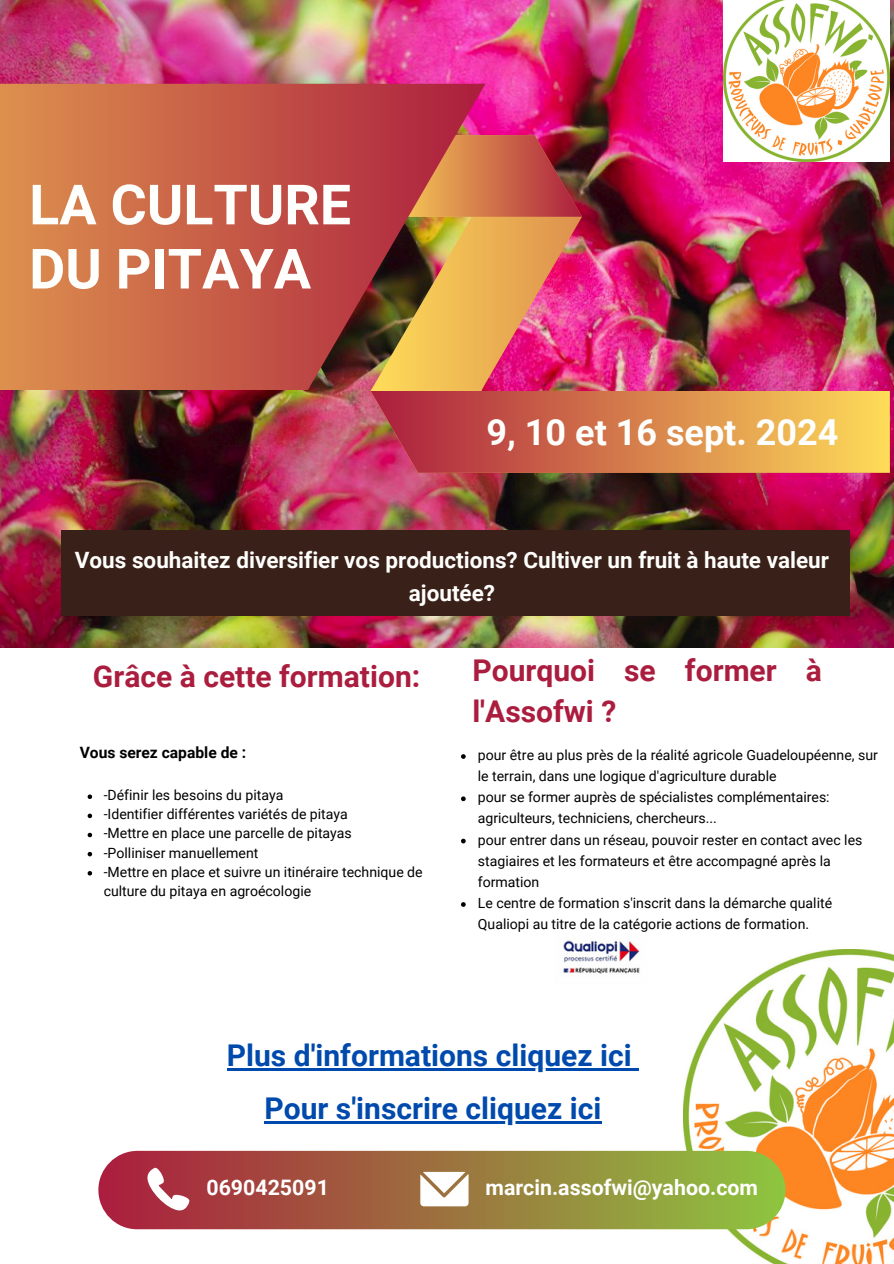
<style>
.page{position:relative;width:894px;height:1264px;background:#fff}
.page>*{position:absolute;margin:0;border:0;box-sizing:border-box;transform-origin:0 0}
.t1{font:700 55.5px/64.2px "Roboto";color:#fefefc}
.t2{font:700 36px "Roboto";color:#fefefc}
.t3{font:700 30px "Roboto";color:#004aad}
.t4{font:700 30px/41.7px "Roboto";color:#ab1d3e}
.t5{font:700 22.5px/32.7px "Roboto";color:#fefefc;text-align:center}
.t6{font:700 21.3px "Roboto";color:#fff}
.t7{font:700 15.6px "Roboto";color:#000}
.t8{font:14.1px/21.1px "Roboto";color:#000}
</style>
<div class="page">
<img style="left:0;top:0;width:893px;height:647px">
<img style="left:370px;top:135px;width:519px;height:256px">
<svg style="left:370px;top:391px;width:519px;height:81px;background:#d57d4c"></svg>
<svg style="left:485px;top:135px;width:97px;height:82px;background:#af483e"></svg>
<svg style="left:0;top:84px;width:485px;height:306px;background:#c46646"></svg>
<img style="left:683px;top:949px;width:210px;height:314px">
<div style="left:98px;top:1150px;width:687px;height:79px;background:linear-gradient(to right,#ac1e3f,#8dc53f);border-radius:39px"></div>
<svg style="left:420px;top:1171px;width:48px;height:35px"></svg>
<svg style="left:147px;top:1167px;width:42px;height:43px"></svg>
<img style="left:723px;top:0;width:166px;height:161px">
<div style="left:61px;top:530px;width:788px;height:85px;background:#392018"></div>
<img style="left:563px;top:940px;width:77px;height:34px">
<svg style="left:461px;top:754px;width:4px;height:5px"></svg>
<svg style="left:461px;top:796px;width:4px;height:5px"></svg>
<svg style="left:461px;top:838px;width:4px;height:5px"></svg>
<svg style="left:461px;top:902px;width:4px;height:4px"></svg>
<svg style="left:88px;top:794px;width:4px;height:5px"></svg>
<svg style="left:88px;top:813px;width:4px;height:5px"></svg>
<svg style="left:88px;top:832px;width:4px;height:5px"></svg>
<svg style="left:88px;top:851px;width:4px;height:5px"></svg>
<svg style="left:88px;top:871px;width:4px;height:4px"></svg>
<hr style="left:227px;top:1068px;width:404px;height:2px;background:#004aad">
<svg style="left:631px;top:1068px;width:8px;height:2px"></svg>
<hr style="left:264px;top:1121px;width:337px;height:2px;background:#004aad">
<p class="t1" style="left:29px;top:173px;width:323px">LA CULTURE<br>DU PITAYA</p>
<h3 class="t2" style="left:486px;top:412px;width:353px">9, 10 et 16 sept. 2024</h3>
<h3 class="t5" style="left:75px;top:544px;width:755px">Vous souhaitez diversifier vos productions? Cultiver un fruit à haute valeur ajoutée?</h3>
<p class="t4" style="left:93px;top:656px;width:329px">Grâce à cette formation:</p>
<h5 class="t7" style="left:80px;top:744px;width:168px">Vous serez capable de :</h5>
<p class="t8" style="left:104px;top:784px;width:181px">-Définir les besoins du pitaya</p>
<p class="t8" style="left:104px;top:803px;width:246px">-Identifier différentes variétés de pitaya</p>
<p class="t8" style="left:104px;top:823px;width:249px">-Mettre en place une parcelle de pitayas</p>
<p class="t8" style="left:104px;top:842px;width:156px">-Polliniser manuellement</p>
<p class="t8" style="left:104px;top:862px;width:320px;line-height:19.2px">-Mettre en place et suivre un itinéraire technique de culture du pitaya en agroécologie</p>
<p class="t4" style="left:472px;top:649px;width:351px">Pourquoi se former à l'Assofwi ?</p>
<h2 class="t8" style="left:478px;top:744px;width:401px">pour être au plus près de la réalité agricole Guadeloupéenne, sur le terrain, dans une logique d'agriculture durable</h2>
<p class="t8" style="left:478px;top:787px;width:353px">pour se former auprès de spécialistes complémentaires: agriculteurs, techniciens, chercheurs...</p>
<h3 class="t8" style="left:478px;top:829px;width:386px">pour entrer dans un réseau, pouvoir rester en contact avec les stagiaires et les formateurs et être accompagné après la formation</h3>
<h3 class="t8" style="left:478px;top:892px;width:355px">Le centre de formation s'inscrit dans la démarche qualité<br>Qualiopi au titre de la catégorie actions de formation.</h3>
<p class="t3" style="left:227px;top:1038px;width:406px">Plus d'informations cliquez ici</p>
<p class="t3" style="left:264px;top:1091px;width:338px">Pour s'inscrire cliquez ici</p>
<p class="t6" style="left:206px;top:1174px;width:124px">0690425091</p>
<p class="t6" style="left:485px;top:1174px;width:274px">marcin.assofwi@yahoo.com</p>
</div>
